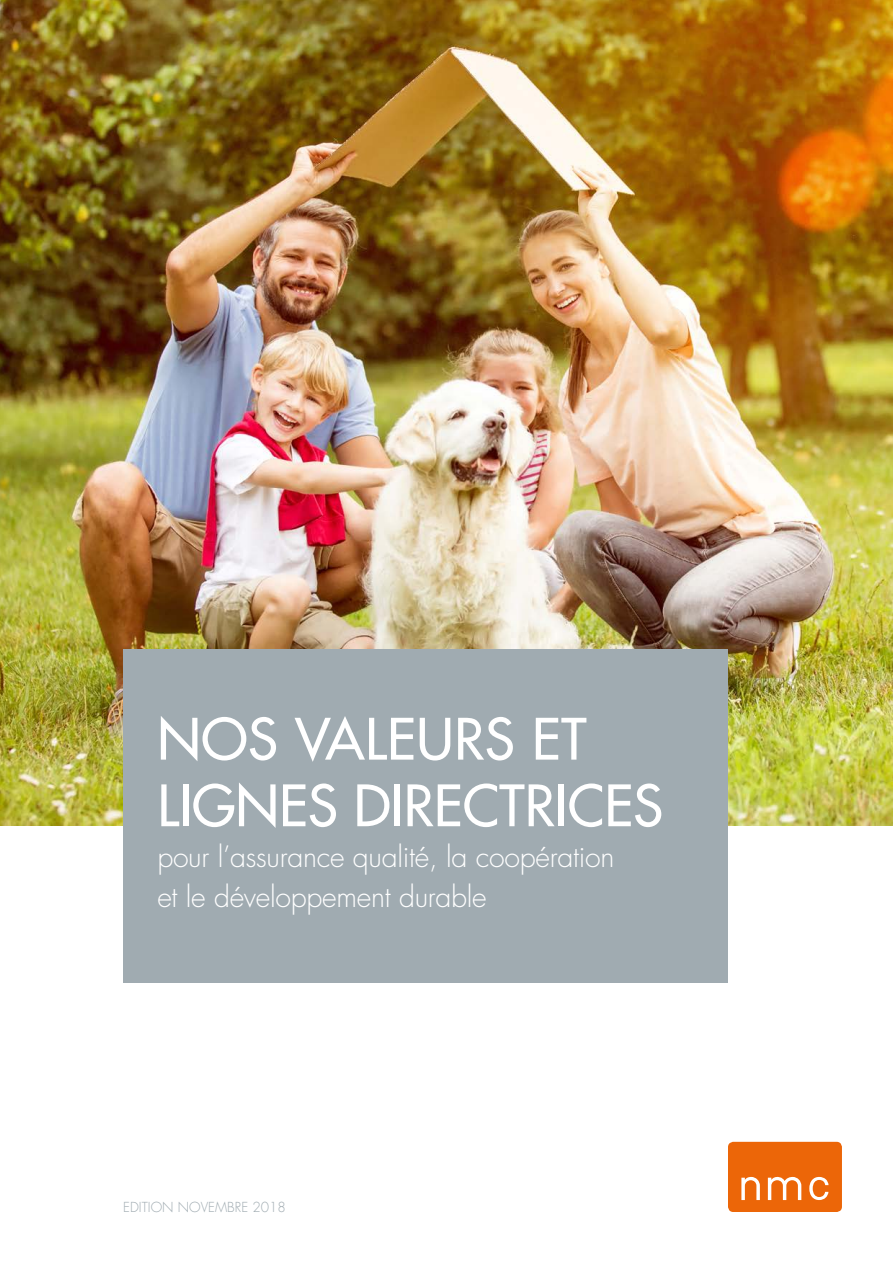
<style>
.page{position:relative;width:893px;height:1263px;background:#fff}
.page>*{position:absolute;margin:0;border:0;box-sizing:border-box;transform-origin:0 0}
.t1{font:500 55.5px/66.6px "Futura CE";color:#fff}
.t2{font:300 28.5px/40.5px "Futura CE";letter-spacing:-.01em;color:#fff}
.t3{font:300 13.5px "Futura LT";color:#a0abb1}
</style>
<div class="page">
<img style="left:0;top:0;width:893px;height:826px">
<div style="left:123px;top:649px;width:605px;height:334px;background:#a0abb1"></div>
<div style="left:728px;top:1142px;width:114px;height:70px;background:#ec6608;border-radius:5px"></div>
<svg style="left:741px;top:1176px;width:87px;height:24px"></svg>
<h1 class="t1" style="left:157px;top:703px;width:507px">NOS VALEURS ET<br>LIGNES DIRECTRICES</h1>
<p class="t2" style="left:157px;top:836px;width:458px">pour l’assurance qualité, la coopération et le développement durable</p>
<p class="t3" style="left:123px;top:1198px;width:164px">EDITION NOVEMBRE 2018</p>
</div>
